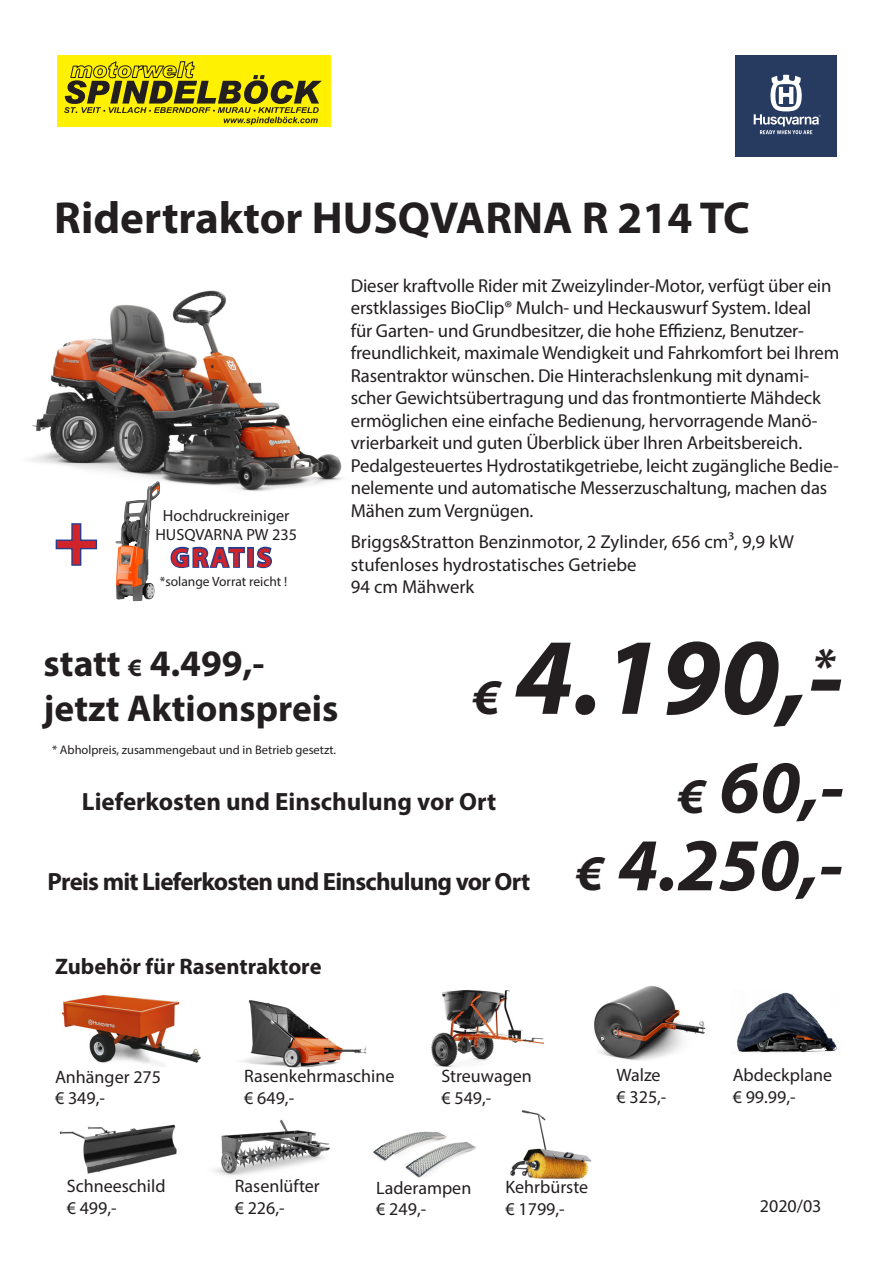
<style>
.page{position:relative;width:893px;height:1263px;background:#fff}
.page>*{position:absolute;margin:0;border:0;box-sizing:border-box;transform-origin:0 0}
.t1{font:italic 700 109.5px "Myriad Pro";color:#231f20}
.t2{font:italic 700 75px "Myriad Pro";color:#231f20}
.t3{font:700 75px "Myriad Pro";color:#d1232a}
.t4{font:italic 700 49.95px "Myriad Pro";color:#231f20}
.t5{font:700 45px "Myriad Pro";color:#231f20}
.t6{font:700 37.5px "Myriad Pro";color:#231f20}
.t7{font:700 27px "Myriad Pro";letter-spacing:.1em;color:#d1232a}
.t8{font:700 25.05px "Myriad Pro";letter-spacing:-.03em;color:#231f20}
.t9{font:700 25.05px "Myriad Pro";color:#231f20}
.t10{font:700 22.5px "Myriad Pro";color:#231f20}
.t11{font:18.75px/22.5px "Myriad Pro";letter-spacing:-.01em;color:#231f20}
.t12{font:18px/21.6px "Myriad Pro";color:#231f20}
.t13{font:16.2px "Myriad Pro";color:#231f20}
.t14{font:13.5px "Myriad Pro";color:#231f20}
.t15{font:12.45px "Myriad Pro";color:#231f20}
.s1{font-size:25.05px}
.s2{font-size:49.95px}
</style>
<div class="page">
<div style="left:57px;top:55px;width:274px;height:72px;background:#fff101"></div>
<svg style="left:64px;top:61px;width:258px;height:64px"></svg>
<div style="left:735px;top:55px;width:102px;height:102px;background:#273a60"></div>
<svg style="left:754px;top:75px;width:67px;height:59px"></svg>
<img style="left:29px;top:290px;width:314px;height:201px">
<img style="left:61px;top:995px;width:140px;height:71px">
<img style="left:59px;top:1124px;width:118px;height:50px">
<img style="left:373px;top:1131px;width:104px;height:47px">
<img style="left:431px;top:990px;width:113px;height:77px">
<img style="left:594px;top:986px;width:112px;height:75px">
<img style="left:214px;top:1119px;width:116px;height:57px">
<img style="left:510px;top:1110px;width:82px;height:69px">
<img style="left:241px;top:1000px;width:126px;height:68px">
<img style="left:737px;top:992px;width:100px;height:61px">
<img style="left:111px;top:482px;width:51px;height:120px">
<svg style="left:170px;top:546px;width:75px;height:23px"></svg>
<div style="left:247px;top:547px;width:7px;height:21px;border:3px solid #253f8e"></div>
<svg style="left:256px;top:546px;width:16px;height:23px"></svg>
<svg style="left:55px;top:523px;width:43px;height:43px"></svg>
<p class="t5" style="left:54px;top:188px;width:697px">Ridertraktor HUSQVARNA R 214 TC</p>
<p class="t3" style="left:54px;top:490px;width:46px">+</p>
<p class="t13" style="left:163px;top:505px;width:128px">Hochdruckreiniger</p>
<p class="t13" style="left:155px;top:525px;width:143px">HUSQVARNA PW 235</p>
<p class="t7" style="left:171px;top:540px;width:102px">GRATIS</p>
<p class="t14" style="left:160px;top:573px;width:129px">*solange Vorrat reicht !</p>
<p class="t11" style="left:351px;top:274px;width:490px">Dieser kraftvolle Rider mit Zweizylinder-Motor, verfügt über ein erstklassiges BioClip® Mulch- und Heckauswurf System. Ideal<br>für Garten- und Grundbesitzer, die hohe Effizienz, Benutzer&shy;freundlichkeit, maximale Wendigkeit und Fahrkomfort bei Ihrem Rasentraktor wünschen. Die Hinterachslenkung mit dynami&shy;scher Gewichtsübertragung und das frontmontierte Mähdeck ermöglichen eine einfache Bedienung, hervorragende Manö&shy;vrierbarkeit und guten Überblick über Ihren Arbeitsbereich.<br>Pedalgesteuertes Hydrostatikgetriebe, leicht zugängliche Bedie&shy;nelemente und automatische Messerzuschaltung, machen das Mähen zum Vergnügen.</p>
<p class="t11" style="left:351px;top:530px;width:445px">Briggs&amp;Stratton Benzinmotor, 2 Zylinder, 656 cm3, 9,9 kW</p>
<p class="t11" style="left:351px;top:553px;width:287px">stufenloses hydrostatisches Getriebe</p>
<p class="t11" style="left:351px;top:575px;width:125px">94 cm Mähwerk</p>
<p class="t6" style="left:44px;top:639px;width:222px">statt <span class="s1">€</span> 4.499,-</p>
<p class="t6" style="left:44px;top:684px;width:296px">jetzt Aktionspreis</p>
<p class="t4" style="left:472px;top:664px;width:29px">€</p>
<p class="t1" style="left:514px;top:606px;width:331px">4.190,-</p>
<p class="t4" style="left:812px;top:634px;width:24px">*</p>
<p class="t15" style="left:52px;top:742px;width:285px">* Abholpreis, zusammengebaut und in Betrieb gesetzt.</p>
<p class="t9" style="left:82px;top:785px;width:416px">Lieferkosten und Einschulung vor Ort</p>
<p class="t8" style="left:48px;top:865px;width:484px">Preis mit Lieferkosten und Einschulung vor Ort</p>
<p class="t10" style="left:55px;top:951px;width:268px">Zubehör für Rasentraktore</p>
<p class="t2" style="left:677px;top:738px;width:168px"><span class="s2">€</span> 60,-</p>
<p class="t2" style="left:575px;top:816px;width:269px"><span class="s2">€</span> 4.250,-</p>
<p class="t12" style="left:55px;top:1066px;width:108px">Anhänger 275 € 349,-</p>
<p class="t12" style="left:67px;top:1175px;width:100px">Schneeschild € 499,-</p>
<p class="t12" style="left:244px;top:1065px;width:152px">Rasenkehrmaschine € 649,-</p>
<p class="t12" style="left:441px;top:1065px;width:92px">Streuwagen € 549,-</p>
<p class="t12" style="left:616px;top:1064px;width:52px">Walze € 325,-</p>
<p class="t12" style="left:235px;top:1175px;width:87px">Rasenlüfter € 226,-</p>
<p class="t12" style="left:376px;top:1176px;width:97px">Laderampen € 249,-</p>
<p class="t12" style="left:505px;top:1176px;width:84px">Kehrbürste € 1799,-</p>
<p class="t12" style="left:733px;top:1064px;width:101px">Abdeckplane € 99.99,-</p>
<p class="t12" style="left:760px;top:1194px;width:63px">2020/03</p>
</div>
